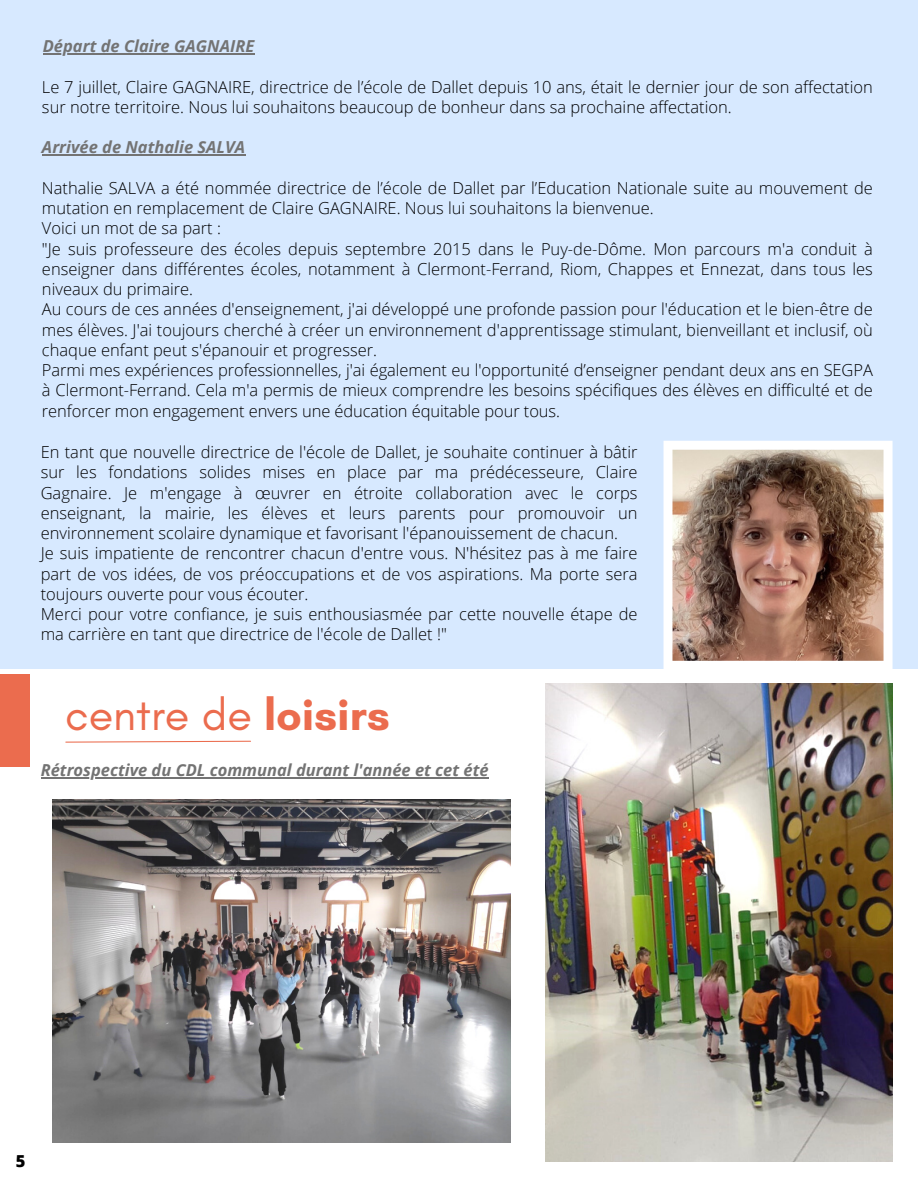
<style>
.page{position:relative;width:918px;height:1188px;background:#fff}
.page>*{position:absolute;margin:0;border:0;box-sizing:border-box;transform-origin:0 0}
.t1{font:45px "Glacial Indifference";color:#eb6c4e}
.t2{font:300 16.5px/20.2px "Open Sans";color:#000;text-align:justify}
.t3{font:italic 700 16.5px "Open Sans";color:#737373}
.t4{font:800 16.5px "Open Sans";color:#000}
.s1{font-weight:700}
</style>
<div class="page">
<div style="left:0;top:0;width:918px;height:668px;background:#d7e9ff"></div>
<img style="left:664px;top:441px;width:229px;height:228px">
<img style="left:52px;top:800px;width:458px;height:343px">
<img style="left:546px;top:683px;width:346px;height:478px">
<hr style="left:43px;top:53px;width:211px;height:1px;background:#737373">
<hr style="left:42px;top:155px;width:203px;height:1px;background:#737373">
<div style="left:0;top:675px;width:30px;height:92px;background:#eb6c4e"></div>
<svg style="left:65px;top:740px;width:186px;height:3px"></svg>
<hr style="left:41px;top:777px;width:448px;height:1px;background:#737373">
<p class="t3" style="left:43px;top:34px;width:213px">Départ de Claire GAGNAIRE</p>
<p class="t2" style="left:42px;top:76px;width:832px">Le 7 juillet, Claire GAGNAIRE, directrice de l’école de Dallet depuis 10 ans, était le dernier jour de son affectation sur notre territoire. Nous lui souhaitons beaucoup de bonheur dans sa prochaine affectation.</p>
<p class="t3" style="left:42px;top:136px;width:205px">Arrivée de Nathalie SALVA</p>
<p class="t2" style="left:42px;top:177px;width:832px">Nathalie SALVA a été nommée directrice de l’école de Dallet par l’Education Nationale suite au mouvement de mutation en remplacement de Claire GAGNAIRE. Nous lui souhaitons la bienvenue.</p>
<p class="t2" style="left:42px;top:218px;width:181px">Voici un mot de sa part :</p>
<p class="t2" style="left:42px;top:238px;width:832px">"Je suis professeure des écoles depuis septembre 2015 dans le Puy-de-Dôme. Mon parcours m'a conduit à enseigner dans différentes écoles, notamment à Clermont-Ferrand, Riom, Chappes et Ennezat, dans tous les niveaux du primaire.</p>
<p class="t2" style="left:42px;top:299px;width:832px">Au cours de ces années d'enseignement, j'ai développé une profonde passion pour l'éducation et le bien-être de mes élèves. J'ai toujours cherché à créer un environnement d'apprentissage stimulant, bienveillant et inclusif, où chaque enfant peut s'épanouir et progresser.</p>
<p class="t2" style="left:42px;top:360px;width:832px">Parmi mes expériences professionnelles, j'ai également eu l'opportunité d’enseigner pendant deux ans en SEGPA à Clermont-Ferrand. Cela m'a permis de mieux comprendre les besoins spécifiques des élèves en difficulté et de renforcer mon engagement envers une éducation équitable pour tous.</p>
<p class="t2" style="left:41px;top:441px;width:598px">En tant que nouvelle directrice de l'école de Dallet, je souhaite continuer à bâtir sur les fondations solides mises en place par ma prédécesseure, Claire Gagnaire. Je m'engage à œuvrer en étroite collaboration avec le corps enseignant, la mairie, les élèves et leurs parents pour promouvoir un environnement scolaire dynamique et favorisant l'épanouissement de chacun.</p>
<p class="t2" style="left:41px;top:543px;width:598px">Je suis impatiente de rencontrer chacun d'entre vous. N'hésitez pas à me faire part de vos idées, de vos préoccupations et de vos aspirations. Ma porte sera toujours ouverte pour vous écouter.</p>
<p class="t2" style="left:41px;top:603px;width:598px">Merci pour votre confiance, je suis enthousiasmée par cette nouvelle étape de ma carrière en tant que directrice de l'école de Dallet !"</p>
<p class="t1" style="left:65px;top:688px;width:326px">centre de <span class="s1">loisirs</span></p>
<p class="t3" style="left:41px;top:758px;width:449px">Rétrospective du CDL communal durant l'année et cet été</p>
<p class="t4" style="left:16px;top:1149px;width:11px">5</p>
</div>
